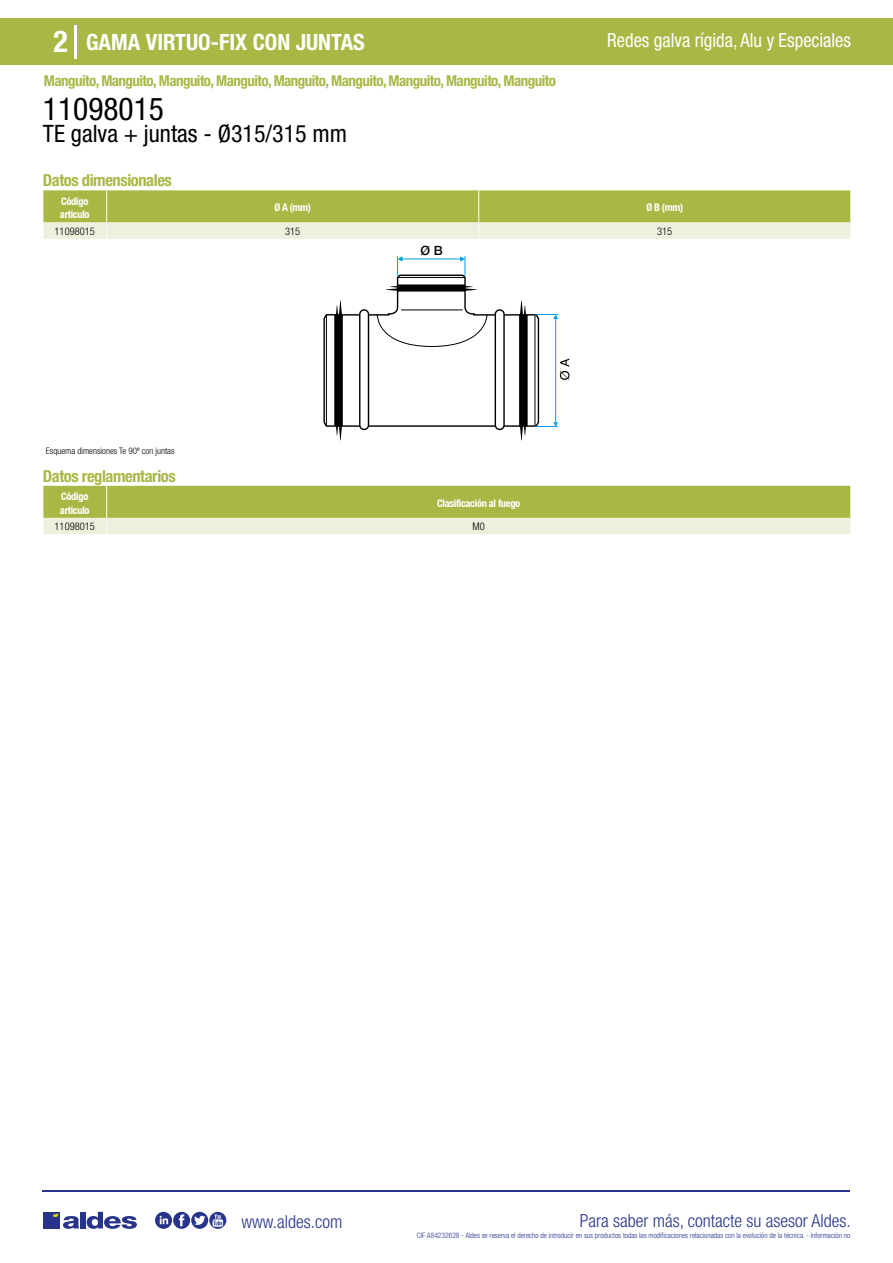
<style>
.page{position:relative;width:893px;height:1263px;background:#fff}
.page>*{position:absolute;margin:0;border:0;box-sizing:border-box;transform-origin:0 0}
.t1{font:condensed 31.5px "Helvetica Neue LT Std";color:#000}
.t2{font:700 condensed 30px "Helvetica Neue LT Std";color:#fff}
.t3{font:condensed 24px "Helvetica Neue LT Std";color:#000}
.t4{font:700 condensed 22.5px "Helvetica Neue LT Std";color:#fff}
.t5{font:condensed 19.5px "Helvetica Neue LT Std";color:#fff;scale:.95 1}
.t6{font:300 condensed 18px "Helvetica Neue";color:#28348b}
.t7{font:700 condensed 16.5px "Helvetica Neue LT Std";letter-spacing:-.025em;color:#a9b745}
.t8{font:700 condensed 15px "Helvetica Neue LT Std";letter-spacing:-.035em;color:#a9b745}
.t9{font:500 12.75px "Helvetica Neue";color:#000}
.t10{font:700 condensed 10.5px/13.5px "Helvetica Neue";letter-spacing:-.03em;color:#fff}
.t11{font:300 condensed 10.5px "Helvetica Neue";color:#000}
.t12{font:300 condensed 9px "Helvetica Neue";color:#000}
.t13{font:300 condensed 7.5px "Helvetica Neue";color:#28348b}
</style>
<div class="page">
<div style="left:0;top:18px;width:893px;height:46px;background:#a9b745"></div>
<hr style="left:74px;top:25px;width:2px;height:33px;background:#fff">
<hr style="left:43px;top:1190px;width:807px;height:1px;background:#28348b">
<svg style="left:155px;top:1212px;width:71px;height:17px"></svg>
<div style="left:43px;top:1212px;width:17px;height:16px;background:#28348b"></div>
<div style="left:80px;top:1212px;width:6px;height:16px;background:#28348b"></div>
<svg style="left:87px;top:1212px;width:50px;height:17px"></svg>
<svg style="left:53px;top:1213px;width:26px;height:16px"></svg>
<svg style="left:43px;top:190px;width:808px;height:49px;background:#c1cb7a"></svg>
<svg style="left:323px;top:256px;width:246px;height:184px"></svg>
<svg style="left:43px;top:486px;width:808px;height:48px;background:#c0ca78"></svg>
<h2 class="t2" style="left:54px;top:24px;width:16px">2</h2>
<h3 class="t4" style="left:86px;top:28px;width:280px">GAMA VIRTUO-FIX CON JUNTAS</h3>
<h3 class="t5" style="left:607px;top:29px;width:258px">Redes galva rígida, Alu y Especiales</h3>
<h3 class="t8" style="left:44px;top:71px;width:513px">Manguito, Manguito, Manguito, Manguito, Manguito, Manguito, Manguito, Manguito, Manguito</h3>
<h1 class="t1" style="left:43px;top:91px;width:122px">11098015</h1>
<h3 class="t3" style="left:43px;top:120px;width:306px">TE galva + juntas - Ø315/315 mm</h3>
<h3 class="t7" style="left:43px;top:170px;width:130px">Datos dimensionales</h3>
<h3 class="t10" style="left:60px;top:194px;width:31px">Código articulo</h3>
<h3 class="t10" style="left:274px;top:201px;width:38px">Ø A (mm)</h3>
<h3 class="t10" style="left:646px;top:201px;width:38px">Ø B (mm)</h3>
<h3 class="t11" style="left:55px;top:225px;width:42px">11098015</h3>
<h3 class="t11" style="left:285px;top:225px;width:17px">315</h3>
<h3 class="t11" style="left:657px;top:225px;width:17px">315</h3>
<h3 class="t9" style="left:421px;top:243px;width:24px">Ø B</h3>
<p class="t12" style="left:46px;top:446px;width:130px">Esquema dimensiones Te 90º con juntas</p>
<h3 class="t7" style="left:43px;top:466px;width:134px">Datos reglamentarios</h3>
<h3 class="t10" style="left:60px;top:489px;width:31px">Código articulo</h3>
<h3 class="t10" style="left:437px;top:496px;width:85px">Clasificación al fuego</h3>
<h3 class="t11" style="left:55px;top:521px;width:42px">11098015</h3>
<h3 class="t11" style="left:473px;top:521px;width:14px">M0</h3>
<h3 class="t6" style="left:241px;top:1211px;width:102px">www.aldes.com</h3>
<h3 class="t6" style="left:580px;top:1211px;width:272px">Para saber más, contacte su asesor Aldes.</h3>
<p class="t13" style="left:417px;top:1230px;width:435px">CIF A84232628 - Aldes se reserva el derecho de introducir en sus productos todas las modificaciones relacionadas con la evolución de la técnica. - Información no</p>
</div>
